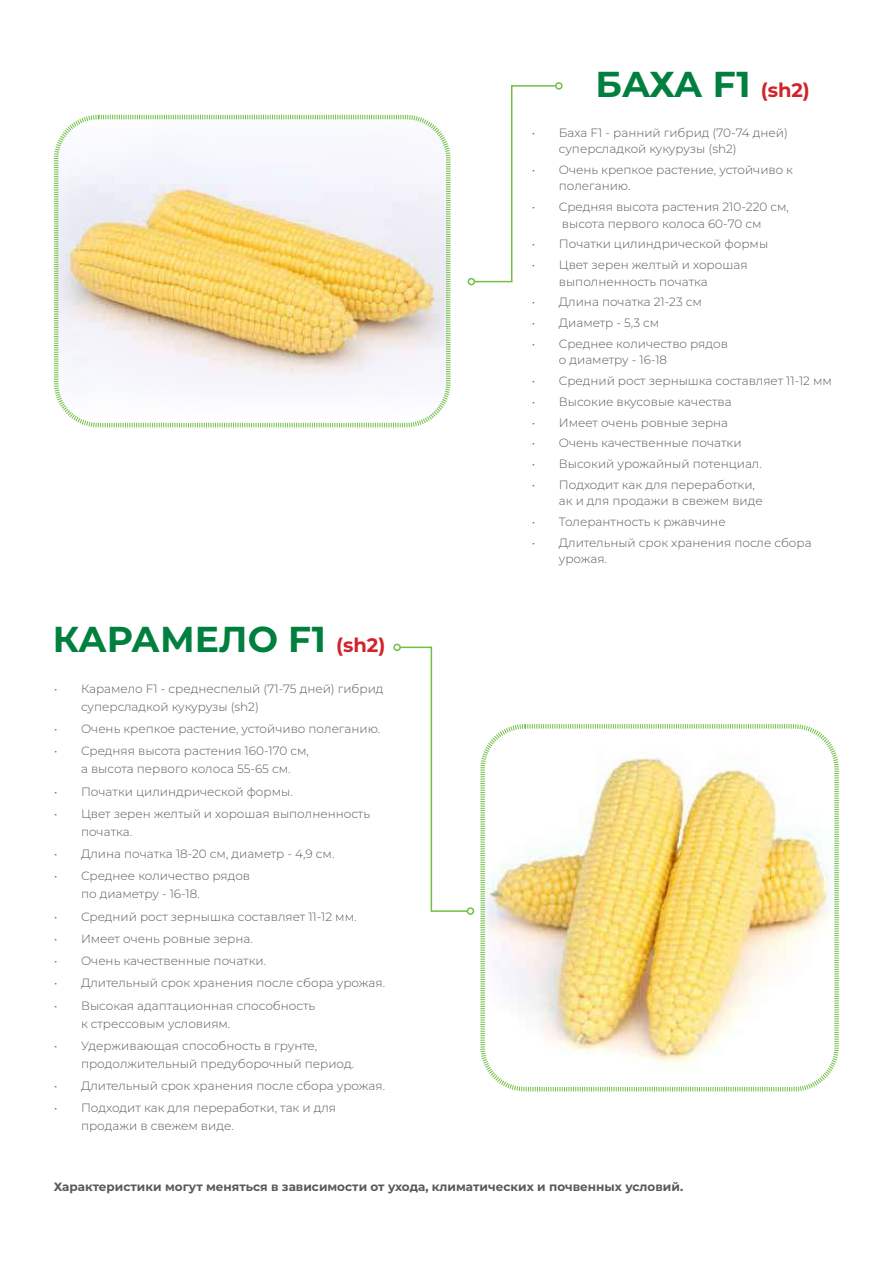
<style>
.page{position:relative;width:893px;height:1263px;background:#fff}
.page>*{position:absolute;margin:0;border:0;box-sizing:border-box;transform-origin:0 0}
.t1{font:700 36px "Montserrat";color:#007f3e}
.t2{font:300 12px/18px "Montserrat";color:#58595b}
.t3{font:700 12px "Montserrat";color:#58595b}
.s1{font-size:19.5px;color:#d2232a}
</style>
<div class="page">
<svg style="left:53px;top:114px;width:398px;height:314px"></svg>
<hr style="left:511px;top:85px;width:1px;height:196px;background:#72bf44">
<hr style="left:511px;top:85px;width:45px;height:2px;background:#72bf44">
<div style="left:555px;top:82px;width:8px;height:8px;border:2px solid #72bf44;border-radius:50%"></div>
<hr style="left:474px;top:281px;width:38px;height:1px;background:#72bf44">
<div style="left:468px;top:278px;width:7px;height:7px;border:2px solid #72bf44;border-radius:50%"></div>
<svg style="left:480px;top:724px;width:359px;height:368px"></svg>
<hr style="left:431px;top:647px;width:1px;height:264px;background:#72bf44">
<hr style="left:400px;top:647px;width:32px;height:1px;background:#72bf44">
<div style="left:393px;top:644px;width:8px;height:7px;border:2px solid #72bf44;border-radius:50%"></div>
<hr style="left:431px;top:910px;width:36px;height:2px;background:#72bf44">
<div style="left:467px;top:907px;width:7px;height:8px;border:2px solid #72bf44;border-radius:50%"></div>
<h1 class="t1" style="left:595px;top:59px;width:216px">БАХА F1 <span class="s1">(sh2)</span></h1>
<h1 class="t1" style="left:53px;top:613px;width:334px">КАРАМЕЛO F1 <span class="s1">(sh2)</span></h1>
<p class="t2" style="left:81px;top:679px;width:304px;text-indent:-27px">• Карамело F1 - среднеспелый (71-75 дней) гибрид суперсладкой кукурузы (sh2)</p>
<p class="t2" style="left:54px;top:719px;width:328px">• Очень крепкое растение, устойчиво полеганию.</p>
<p class="t2" style="left:81px;top:742px;width:229px;text-indent:-27px">• Средняя высота растения 160-170 см, а высота первого колоса 55-65 см.</p>
<p class="t2" style="left:54px;top:782px;width:240px">• Початки цилиндрической формы.</p>
<p class="t2" style="left:81px;top:804px;width:290px;text-indent:-27px">• Цвет зерен желтый и хорошая выполненность початка.</p>
<p class="t2" style="left:54px;top:844px;width:282px">• Длина початка 18-20 см, диаметр - 4,9 см.</p>
<p class="t2" style="left:81px;top:867px;width:171px;text-indent:-27px">• Среднее количество рядов по диаметру - 16-18.</p>
<p class="t2" style="left:54px;top:907px;width:304px">• Средний рост зернышка составляет 11-12 мм.</p>
<p class="t2" style="left:54px;top:929px;width:200px">• Имеет очень ровные зерна.</p>
<p class="t2" style="left:54px;top:951px;width:214px">• Очень качественные початки.</p>
<p class="t2" style="left:54px;top:974px;width:333px">• Длительный срок хранения после сбора урожая.</p>
<p class="t2" style="left:81px;top:996px;width:236px;text-indent:-27px">• Высокая адаптационная способность к стрессовым условиям.</p>
<p class="t2" style="left:81px;top:1036px;width:275px;text-indent:-27px">• Удерживающая способность в грунте, продолжительный предуборочный период.</p>
<p class="t2" style="left:54px;top:1076px;width:333px">• Длительный срок хранения после сбора урожая.</p>
<p class="t2" style="left:81px;top:1099px;width:257px;text-indent:-27px">• Подходит как для переработки, так и для продажи в свежем виде.</p>
<p class="t2" style="left:559px;top:124px;width:231px;line-height:16.5px;text-indent:-27px">• Баха F1 - ранний гибрид (70-74 дней) суперсладкой кукурузы (sh2)</p>
<p class="t2" style="left:559px;top:161px;width:236px;line-height:16.5px;text-indent:-27px">• Очень крепкое растение, устойчивo к полеганию.</p>
<p class="t2" style="left:532px;top:198px;width:258px;line-height:16.5px;text-align:center">• Средняя высота растения 210-220 см, высота первого колоса 60-70 см</p>
<p class="t2" style="left:532px;top:235px;width:238px">• Початки цилиндрической формы</p>
<p class="t2" style="left:559px;top:256px;width:190px;line-height:16.5px;text-indent:-27px">• Цвет зерен желтый и хорошая выполненность початка</p>
<p class="t2" style="left:532px;top:293px;width:172px">• Длина початка 21-23 см</p>
<p class="t2" style="left:532px;top:313px;width:129px">• Диаметр - 5,3 см</p>
<p class="t2" style="left:559px;top:335px;width:171px;line-height:16.5px;text-indent:-27px">• Среднее количество рядов о диаметру - 16-18</p>
<p class="t2" style="left:532px;top:371px;width:302px">• Средний рост зернышка составляет 11-12 мм</p>
<p class="t2" style="left:532px;top:392px;width:201px">• Высокие вкусовые качества</p>
<p class="t2" style="left:532px;top:413px;width:198px">• Имеет очень ровные зерна</p>
<p class="t2" style="left:532px;top:434px;width:211px">• Очень качественные початки</p>
<p class="t2" style="left:532px;top:454px;width:231px">• Высокий урожайный потенциал.</p>
<p class="t2" style="left:559px;top:476px;width:205px;line-height:16.5px;text-indent:-27px">• Подходит как для переработки, ак и для продажи в свежем виде</p>
<p class="t2" style="left:532px;top:512px;width:195px">• Толерантность к ржавчине</p>
<p class="t2" style="left:559px;top:534px;width:254px;line-height:16.5px;text-indent:-27px">• Длительный срок хранения после сбора урожая.</p>
<p class="t3" style="left:54px;top:1178px;width:631px">Характеристики могут меняться в зависимости от ухода, климатических и почвенных условий.</p>
</div>
